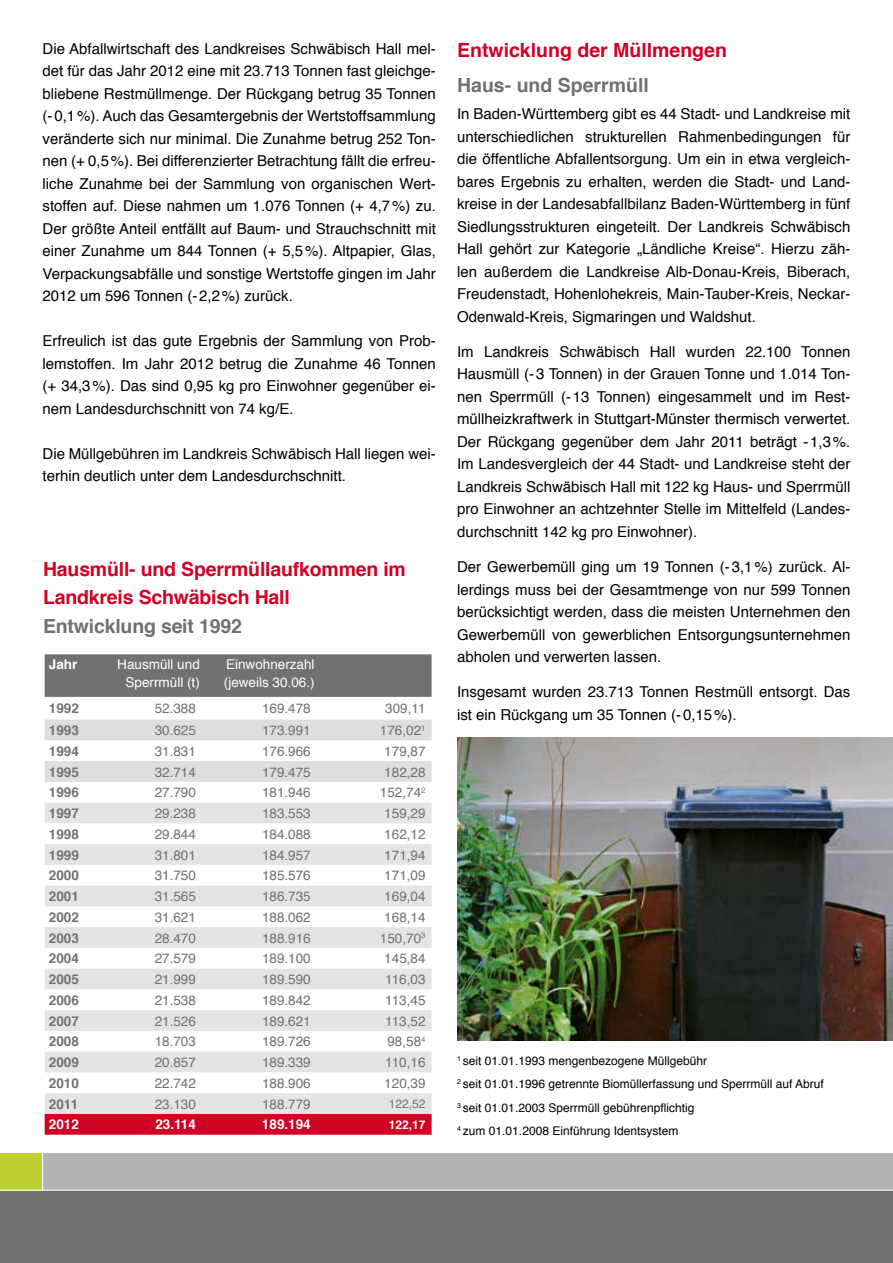
<style>
.page{position:relative;width:893px;height:1263px;background:#fff}
.page>*{position:absolute;margin:0;border:0;box-sizing:border-box;transform-origin:0 0}
.t1{font:700 19.5px/28.5px "Helvetica";letter-spacing:-.01em;color:#d20024}
.t2{font:700 19.5px "Helvetica";letter-spacing:-.01em;color:#707172}
.t3{font:15px/22.5px "Helvetica";color:#000;text-align:justify}
.t4{font:13.5px "Helvetica";color:#707172}
.t5{font:700 13.5px "Helvetica";color:#707172}
.t6{font:13.5px/18px "Helvetica";color:#fff;text-align:right}
.t7{font:700 13.5px "Helvetica";color:#fff}
.t8{font:12px/23.5px "Helvetica";color:#000}
.t9{font:12px "Helvetica";color:#707172}
.t10{font:700 12px "Helvetica";color:#fff}
</style>
<div class="page">
<div style="left:43px;top:1152px;width:850px;height:39px;background:#b1b3b4"></div>
<div style="left:0;top:1191px;width:893px;height:72px;background:#707172"></div>
<div style="left:0;top:1152px;width:43px;height:39px;background:#bdcf31"></div>
<hr style="left:42px;top:1152px;width:1px;height:39px;background:#fff">
<hr style="left:0;top:1189px;width:893px;height:2px;background:#fff">
<img style="left:457px;top:737px;width:436px;height:303px">
<hr style="left:0;top:1152px;width:893px;height:1px;background:#fff">
<div style="left:45px;top:654px;width:387px;height:43px;background:#707172"></div>
<svg style="left:45px;top:719px;width:387px;height:63px"></svg>
<svg style="left:45px;top:802px;width:387px;height:312px;fill:#e3e4e4"></svg>
<div style="left:45px;top:1114px;width:387px;height:21px;background:#d20024"></div>
<p class="t3" style="left:43px;top:38px;width:395px">Die Abfallwirtschaft des Landkreises Schwäbisch Hall mel&shy;det für das Jahr 2012 eine mit 23.713 Tonnen fast gleichge&shy;bliebene Restmüllmenge. Der Rückgang betrug 35 Tonnen (-0,1%). Auch das Gesamtergebnis der Wertstoffsammlung veränderte sich nur minimal. Die Zunahme betrug 252 Ton&shy;nen (+ 0,5%). Bei differenzierter Betrachtung fällt die erfreu&shy;liche Zunahme bei der Sammlung von organischen Wert&shy;stoffen auf. Diese nahmen um 1.076 Tonnen (+ 4,7%) zu.<br>Der größte Anteil entfällt auf Baum- und Strauchschnitt mit einer Zunahme um 844 Tonnen (+ 5,5%). Altpapier, Glas, Verpackungsabfälle und sonstige Wertstoffe gingen im Jahr 2012 um 596 Tonnen (-2,2%) zurück.</p>
<p class="t3" style="left:43px;top:330px;width:395px">Erfreulich ist das gute Ergebnis der Sammlung von Prob&shy;lemstoffen. Im Jahr 2012 betrug die Zunahme 46 Tonnen (+ 34,3%). Das sind 0,95 kg pro Einwohner gegenüber ei&shy;nem Landesdurchschnitt von 74 kg/E.</p>
<p class="t3" style="left:43px;top:443px;width:395px">Die Müllgebühren im Landkreis Schwäbisch Hall liegen wei&shy;terhin deutlich unter dem Landesdurchschnitt.</p>
<h1 class="t1" style="left:43px;top:555px;width:364px">Hausmüll- und Sperrmüllaufkommen im<br>Landkreis Schwäbisch Hall</h1>
<h1 class="t2" style="left:43px;top:610px;width:200px">Entwicklung seit 1992</h1>
<p class="t7" style="left:49px;top:653px;width:30px">Jahr</p>
<p class="t6" style="left:117px;top:655px;width:84px">Hausmüll und<br>Sperrmüll (t)</p>
<p class="t6" style="left:224px;top:655px;width:92px;text-align:left">Einwohnerzahl (jeweils 30.06.)</p>
<p class="t5" style="left:49px;top:698px;width:32px">1992</p>
<p class="t4" style="left:155px;top:698px;width:43px">52.388</p>
<p class="t4" style="left:262px;top:698px;width:50px">169.478</p>
<p class="t4" style="left:385px;top:698px;width:42px">309,11</p>
<p class="t5" style="left:49px;top:719px;width:32px">1993</p>
<p class="t4" style="left:155px;top:720px;width:43px">30.625</p>
<p class="t4" style="left:262px;top:720px;width:50px">173.991</p>
<p class="t4" style="left:380px;top:720px;width:47px">176,02<sup>1</sup></p>
<p class="t5" style="left:49px;top:740px;width:32px">1994</p>
<p class="t4" style="left:155px;top:741px;width:43px">31.831</p>
<p class="t4" style="left:262px;top:741px;width:50px">176.966</p>
<p class="t4" style="left:384px;top:741px;width:43px">179,87</p>
<p class="t5" style="left:49px;top:761px;width:32px">1995</p>
<p class="t4" style="left:155px;top:761px;width:43px">32.714</p>
<p class="t4" style="left:262px;top:761px;width:50px">179.475</p>
<p class="t4" style="left:384px;top:761px;width:43px">182,28</p>
<p class="t5" style="left:49px;top:782px;width:32px">1996</p>
<p class="t4" style="left:155px;top:782px;width:43px">27.790</p>
<p class="t4" style="left:262px;top:782px;width:50px">181.946</p>
<p class="t4" style="left:380px;top:782px;width:47px">152,74<sup>2</sup></p>
<p class="t5" style="left:49px;top:802px;width:32px">1997</p>
<p class="t4" style="left:155px;top:803px;width:43px">29.238</p>
<p class="t4" style="left:262px;top:803px;width:50px">183.553</p>
<p class="t4" style="left:384px;top:803px;width:43px">159,29</p>
<p class="t5" style="left:49px;top:823px;width:32px">1998</p>
<p class="t4" style="left:155px;top:824px;width:43px">29.844</p>
<p class="t4" style="left:262px;top:824px;width:50px">184.088</p>
<p class="t4" style="left:384px;top:824px;width:43px">162,12</p>
<p class="t5" style="left:49px;top:844px;width:32px">1999</p>
<p class="t4" style="left:155px;top:844px;width:43px">31.801</p>
<p class="t4" style="left:262px;top:844px;width:50px">184.957</p>
<p class="t4" style="left:384px;top:844px;width:43px">171,94</p>
<p class="t5" style="left:49px;top:865px;width:32px">2000</p>
<p class="t4" style="left:155px;top:865px;width:43px">31.750</p>
<p class="t4" style="left:262px;top:865px;width:50px">185.576</p>
<p class="t4" style="left:384px;top:865px;width:43px">171,09</p>
<p class="t5" style="left:49px;top:885px;width:32px">2001</p>
<p class="t4" style="left:155px;top:886px;width:43px">31.565</p>
<p class="t4" style="left:262px;top:886px;width:50px">186.735</p>
<p class="t4" style="left:384px;top:886px;width:43px">169,04</p>
<p class="t5" style="left:49px;top:906px;width:32px">2002</p>
<p class="t4" style="left:155px;top:907px;width:43px">31.621</p>
<p class="t4" style="left:262px;top:907px;width:50px">188.062</p>
<p class="t4" style="left:384px;top:907px;width:43px">168,14</p>
<p class="t5" style="left:49px;top:927px;width:32px">2003</p>
<p class="t4" style="left:155px;top:927px;width:43px">28.470</p>
<p class="t4" style="left:262px;top:927px;width:50px">188.916</p>
<p class="t4" style="left:380px;top:927px;width:47px">150,70<sup>3</sup></p>
<p class="t5" style="left:49px;top:948px;width:32px">2004</p>
<p class="t4" style="left:155px;top:948px;width:43px">27.579</p>
<p class="t4" style="left:262px;top:948px;width:50px">189.100</p>
<p class="t4" style="left:384px;top:948px;width:43px">145,84</p>
<p class="t5" style="left:49px;top:968px;width:32px">2005</p>
<p class="t4" style="left:155px;top:969px;width:43px">21.999</p>
<p class="t4" style="left:262px;top:969px;width:50px">189.590</p>
<p class="t4" style="left:385px;top:969px;width:42px">116,03</p>
<p class="t5" style="left:49px;top:989px;width:32px">2006</p>
<p class="t4" style="left:155px;top:990px;width:43px">21.538</p>
<p class="t4" style="left:262px;top:990px;width:50px">189.842</p>
<p class="t4" style="left:385px;top:990px;width:42px">113,45</p>
<p class="t5" style="left:49px;top:1010px;width:32px">2007</p>
<p class="t4" style="left:155px;top:1010px;width:43px">21.526</p>
<p class="t4" style="left:262px;top:1010px;width:50px">189.621</p>
<p class="t4" style="left:385px;top:1010px;width:42px">113,52</p>
<p class="t5" style="left:49px;top:1031px;width:32px">2008</p>
<p class="t4" style="left:155px;top:1031px;width:43px">18.703</p>
<p class="t4" style="left:262px;top:1031px;width:50px">189.726</p>
<p class="t4" style="left:387px;top:1031px;width:40px">98,58<sup>4</sup></p>
<p class="t5" style="left:49px;top:1051px;width:32px">2009</p>
<p class="t4" style="left:155px;top:1052px;width:43px">20.857</p>
<p class="t4" style="left:262px;top:1052px;width:50px">189.339</p>
<p class="t4" style="left:385px;top:1052px;width:42px">110,16</p>
<p class="t5" style="left:49px;top:1072px;width:32px">2010</p>
<p class="t4" style="left:155px;top:1073px;width:43px">22.742</p>
<p class="t4" style="left:262px;top:1073px;width:50px">188.906</p>
<p class="t4" style="left:384px;top:1073px;width:43px">120,39</p>
<p class="t5" style="left:49px;top:1093px;width:31px">2011</p>
<p class="t4" style="left:155px;top:1093px;width:43px">23.130</p>
<p class="t4" style="left:262px;top:1093px;width:50px">188.779</p>
<p class="t9" style="left:389px;top:1094px;width:38px">122,52</p>
<p class="t7" style="left:49px;top:1114px;width:32px">2012</p>
<p class="t7" style="left:155px;top:1114px;width:42px">23.114</p>
<p class="t7" style="left:262px;top:1114px;width:50px">189.194</p>
<p class="t10" style="left:389px;top:1115px;width:38px">122,17</p>
<h1 class="t1" style="left:457px;top:36px;width:271px">Entwicklung der Müllmengen</h1>
<h1 class="t2" style="left:457px;top:70px;width:193px">Haus- und Sperrmüll</h1>
<p class="t3" style="left:457px;top:103px;width:395px">In Baden-Württemberg gibt es 44 Stadt- und Landkreise mit unterschiedlichen strukturellen Rahmenbedingungen für die öffentliche Abfallentsorgung. Um ein in etwa vergleich&shy;bares Ergebnis zu erhalten, werden die Stadt- und Land&shy;kreise in der Landesabfallbilanz Baden-Württemberg in fünf Siedlungsstrukturen eingeteilt. Der Landkreis Schwäbisch Hall gehört zur Kategorie „Ländliche Kreise“. Hierzu zäh&shy;len außerdem die Landkreise Alb-Donau-Kreis, Biberach, Freudenstadt, Hohenlohekreis, Main-Tauber-Kreis, Neckar-Odenwald-Kreis, Sigmaringen und Waldshut.</p>
<p class="t3" style="left:457px;top:341px;width:395px">Im Landkreis Schwäbisch Hall wurden 22.100 Tonnen Hausmüll (-3 Tonnen) in der Grauen Tonne und 1.014 Ton&shy;nen Sperrmüll (-13 Tonnen) eingesammelt und im Rest&shy;müllheizkraftwerk in Stuttgart-Münster thermisch verwertet.<br>Der Rückgang gegenüber dem Jahr 2011 beträgt -1,3%.<br>Im Landesvergleich der 44 Stadt- und Landkreise steht der Landkreis Schwäbisch Hall mit 122 kg Haus- und Sperrmüll pro Einwohner an achtzehnter Stelle im Mittelfeld (Landes&shy;durchschnitt 142 kg pro Einwohner).</p>
<p class="t3" style="left:457px;top:556px;width:395px">Der Gewerbemüll ging um 19 Tonnen (-3,1%) zurück. Al&shy;lerdings muss bei der Gesamtmenge von nur 599 Tonnen berücksichtigt werden, dass die meisten Unternehmen den Gewerbemüll von gewerblichen Entsorgungsunternehmen abholen und verwerten lassen.</p>
<p class="t3" style="left:457px;top:681px;width:395px">Insgesamt wurden 23.713 Tonnen Restmüll entsorgt. Das ist ein Rückgang um 35 Tonnen (-0,15%).</p>
<p class="t8" style="left:457px;top:1049px;width:368px"><sup>1</sup> seit 01.01.1993 mengenbezogene Müllgebühr<br><sup>2</sup> seit 01.01.1996 getrennte Biomüllerfassung und Sperrmüll auf Abruf <sup>3</sup> seit 01.01.2003 Sperrmüll gebührenpflichtig<br><sup>4</sup> zum 01.01.2008 Einführung Identsystem</p>
</div>
